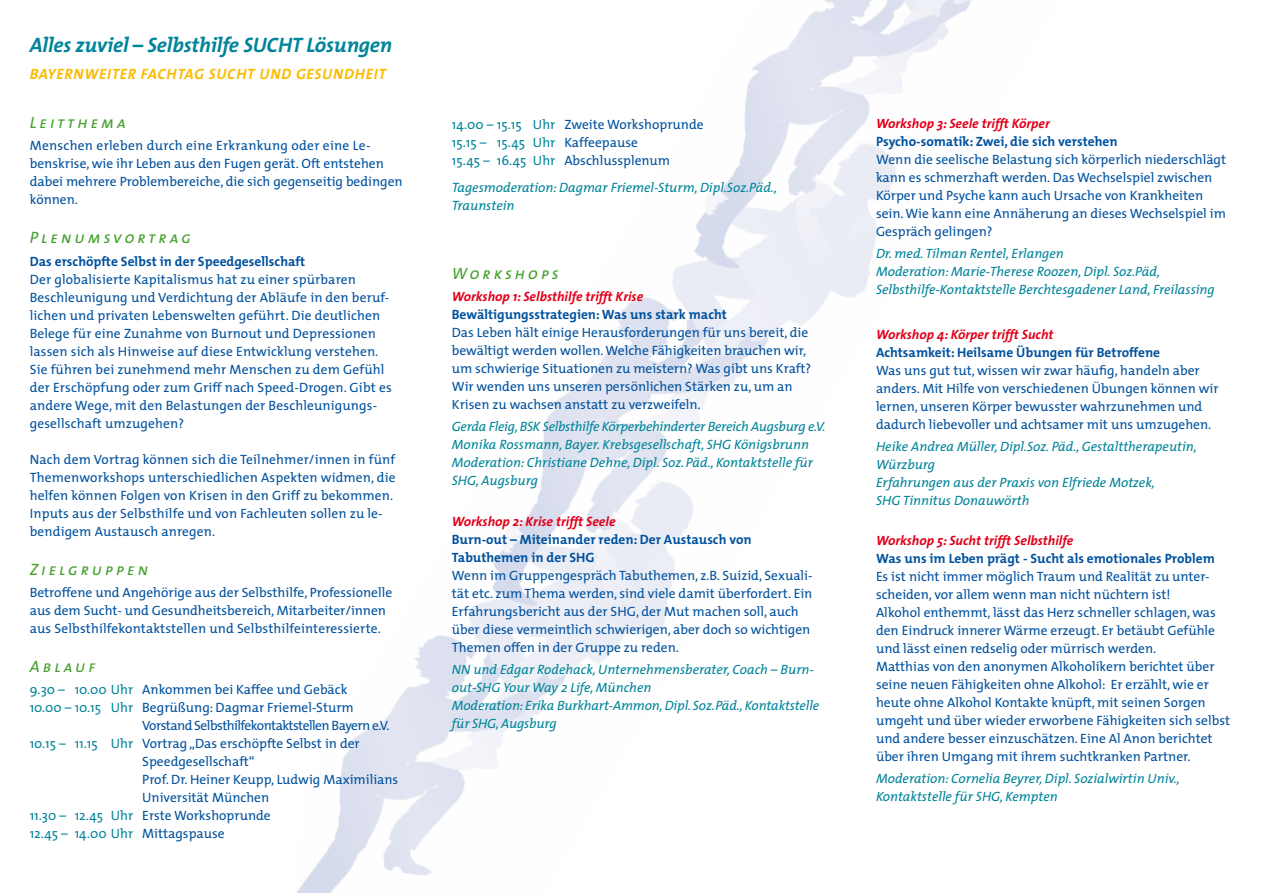
<style>
.page{position:relative;width:1263px;height:893px;background:#fff}
.page>*{position:absolute;margin:0;border:0;box-sizing:border-box;transform-origin:0 0}
.t1{font:italic 700 21px "The Mix";letter-spacing:-.01em;color:#00849a}
.t2{font:italic 16.5px "The Mix Caps";letter-spacing:.18em;color:#44a12b}
.t3{font:italic 700 15px "The Mix";letter-spacing:.05em;color:#fabb00}
.t4{font:13.5px/18px "The Mix";color:#00519e}
.t5{font:italic 13.5px/18px "The Mix";color:#00849a}
.t6{font:700 13.5px/18px "The Mix";color:#00519e}
.t7{font:italic 700 13.5px "The Sans";color:#e2001a}
.t8{font:13.5px "The Mix";letter-spacing:-.04em;color:#00519e}
.t9{font:13.5px "The Mix";color:#00849a}
.s1{color:#00849a}
.s2{color:#00519e}
</style>
<div class="page">
<img style="left:296px;top:0;width:675px;height:893px">
<h1 class="t1" style="left:30px;top:28px;width:364px">Alles zuviel – Selbsthilfe SUCHT Lösungen</h1>
<p class="t3" style="left:30px;top:62px;width:358px">BAYERNWEITER FACHTAG SUCHT UND GESUNDHEIT</p>
<p class="t2" style="left:30px;top:109px;width:98px">Leitthema</p>
<p class="t4" style="left:30px;top:136px;width:374px">Menschen erleben durch eine Erkrankung oder eine Le&shy;benskrise, wie ihr Leben aus den Fugen gerät. Oft entstehen dabei mehrere Problembereiche, die sich gegenseitig bedingen können.</p>
<p class="t2" style="left:30px;top:224px;width:163px">Plenumsvortrag</p>
<p class="t6" style="left:30px;top:252px;width:277px">Das erschöpfte Selbst in der Speedgesellschaft</p>
<p class="t4" style="left:30px;top:270px;width:364px">Der globalisierte Kapitalismus hat zu einer spürbaren Beschleunigung und Verdichtung der Abläufe in den beruf&shy;lichen und privaten Lebenswelten geführt. Die deutlichen Belege für eine Zunahme von Burnout und Depressionen lassen sich als Hinweise auf diese Entwicklung verstehen.<br>Sie führen bei zunehmend mehr Menschen zu dem Gefühl der Erschöpfung oder zum Griff nach Speed-Drogen. Gibt es andere Wege, mit den Belastungen der Beschleunigungs&shy;gesellschaft umzugehen?</p>
<p class="t4" style="left:30px;top:450px;width:367px">Nach dem Vortrag können sich die Teilnehmer/innen in fünf Themenworkshops unterschiedlichen Aspekten widmen, die helfen können Folgen von Krisen in den Griff zu bekommen.<br>Inputs aus der Selbsthilfe und von Fachleuten sollen zu le&shy;bendigem Austausch anregen.</p>
<p class="t2" style="left:30px;top:555px;width:120px">Zielgruppen</p>
<p class="t4" style="left:30px;top:583px;width:364px">Betroffene und Angehörige aus der Selbsthilfe, Professionelle aus dem Sucht- und Gesundheitsbereich, Mitarbeiter/innen aus Selbsthilfekontaktstellen und Selbsthilfeinteressierte.</p>
<p class="t2" style="left:30px;top:653px;width:67px">Ablauf</p>
<p class="t4" style="left:30px;top:680px;width:319px"><span class="s1">9.30 – 10.00 Uhr</span> Ankommen bei Kaffee und Gebäck</p>
<p class="t4" style="left:30px;top:698px;width:326px"><span class="s1">10.00 – 10.15 Uhr</span> Begrüßung: Dagmar Friemel-Sturm</p>
<p class="t8" style="left:142px;top:714px;width:249px">Vorstand Selbsthilfekontaktstellen Bayern e.V.</p>
<p class="t4" style="left:30px;top:734px;width:331px"><span class="s1">10.15 – 11.15 Uhr</span> Vortrag „Das erschöpfte Selbst in der</p>
<p class="t4" style="left:142px;top:752px;width:114px">Speedgesellschaft“</p>
<p class="t4" style="left:142px;top:770px;width:258px">Prof. Dr. Heiner Keupp, Ludwig Maximilians</p>
<p class="t4" style="left:142px;top:788px;width:128px">Universität München</p>
<p class="t4" style="left:30px;top:806px;width:243px"><span class="s1">11.30 – 12.45 Uhr</span> Erste Workshoprunde</p>
<p class="t9" style="left:30px;top:822px;width:196px">12.45 – 14.00 Uhr <span class="s2">Mittagspause</span></p>
<p class="t4" style="left:452px;top:115px;width:253px"><span class="s1">14.00 – 15.15 Uhr</span> Zweite Workshoprunde<br><span class="s1">15.15 – 15.45 Uhr</span> Kaffeepause<br><span class="s1">15.45 – 16.45 Uhr</span> Abschlussplenum</p>
<p class="t5" style="left:452px;top:178px;width:327px">Tagesmoderation: Dagmar Friemel-Sturm, Dipl.Soz.Päd.,<br>Traunstein</p>
<p class="t2" style="left:452px;top:260px;width:108px">Workshops</p>
<p class="t7" style="left:452px;top:285px;width:193px">Workshop 1: Selbsthilfe trifft Krise</p>
<p class="t6" style="left:452px;top:305px;width:277px">Bewältigungsstrategien: Was uns stark macht</p>
<p class="t4" style="left:452px;top:323px;width:361px">Das Leben hält einige Herausforderungen für uns bereit, die bewältigt werden wollen. Welche Fähigkeiten brauchen wir, um schwierige Situationen zu meistern? Was gibt uns Kraft?<br>Wir wenden uns unseren persönlichen Stärken zu, um an Krisen zu wachsen anstatt zu verzweifeln.</p>
<p class="t5" style="left:452px;top:417px;width:375px">Gerda Fleig, BSK Selbsthilfe Körperbehinderter Bereich Augsburg e.V.<br>Monika Rossmann, Bayer. Krebsgesellschaft, SHG Königsbrunn Moderation: Christiane Dehne, Dipl. Soz. Päd., Kontaktstelle für SHG, Augsburg</p>
<p class="t7" style="left:452px;top:510px;width:165px">Workshop 2: Krise trifft Seele</p>
<p class="t6" style="left:452px;top:530px;width:301px">Burn-out – Miteinander reden: Der Austausch von<br>Tabuthemen in der SHG</p>
<p class="t4" style="left:452px;top:566px;width:362px">Wenn im Gruppengespräch Tabuthemen, z.B. Suizid, Sexuali&shy;tät etc. zum Thema werden, sind viele damit überfordert. Ein Erfahrungsbericht aus der SHG, der Mut machen soll, auch über diese vermeintlich schwierigen, aber doch so wichtigen Themen offen in der Gruppe zu reden.</p>
<p class="t5" style="left:452px;top:660px;width:369px">NN und Edgar Rodehack, Unternehmensberater, Coach – Burn&shy;out-SHG Your Way 2 Life, München<br>Moderation: Erika Burkhart-Ammon, Dipl. Soz.Päd., Kontaktstelle für SHG, Augsburg</p>
<p class="t7" style="left:876px;top:112px;width:175px">Workshop 3: Seele trifft Körper</p>
<p class="t6" style="left:876px;top:132px;width:243px">Psycho-somatik: Zwei, die sich verstehen</p>
<p class="t4" style="left:876px;top:150px;width:352px">Wenn die seelische Belastung sich körperlich niederschlägt kann es schmerzhaft werden. Das Wechselspiel zwischen Körper und Psyche kann auch Ursache von Krankheiten sein. Wie kann eine Annäherung an dieses Wechselspiel im Gespräch gelingen?</p>
<p class="t5" style="left:876px;top:244px;width:340px">Dr. med. Tilman Rentel, Erlangen<br>Moderation: Marie-Therese Roozen, Dipl. Soz.Päd,<br>Selbsthilfe-Kontaktstelle Berchtesgadener Land, Freilassing</p>
<p class="t7" style="left:876px;top:323px;width:179px">Workshop 4: Körper trifft Sucht</p>
<p class="t6" style="left:876px;top:343px;width:286px">Achtsamkeit: Heilsame Übungen für Betroffene</p>
<p class="t4" style="left:876px;top:361px;width:344px">Was uns gut tut, wissen wir zwar häufig, handeln aber anders. Mit Hilfe von verschiedenen Übungen können wir lernen, unseren Körper bewusster wahrzunehmen und dadurch liebevoller und achtsamer mit uns umzugehen.</p>
<p class="t5" style="left:876px;top:437px;width:322px">Heike Andrea Müller, Dipl.Soz. Päd., Gestalttherapeutin, Würzburg<br>Erfahrungen aus der Praxis von Elfriede Motzek,<br>SHG Tinnitus Donauwörth</p>
<p class="t7" style="left:876px;top:529px;width:199px">Workshop 5: Sucht trifft Selbsthilfe</p>
<p class="t6" style="left:876px;top:549px;width:340px">Was uns im Leben prägt - Sucht als emotionales Problem</p>
<p class="t4" style="left:876px;top:567px;width:356px">Es ist nicht immer möglich Traum und Realität zu unter&shy;scheiden, vor allem wenn man nicht nüchtern ist!<br>Alkohol enthemmt, lässt das Herz schneller schlagen, was den Eindruck innerer Wärme erzeugt. Er betäubt Gefühle und lässt einen redselig oder mürrisch werden.<br>Matthias von den anonymen Alkoholikern berichtet über seine neuen Fähigkeiten ohne Alkohol: Er erzählt, wie er heute ohne Alkohol Kontakte knüpft, mit seinen Sorgen umgeht und über wieder erworbene Fähigkeiten sich selbst und andere besser einzuschätzen. Eine Al Anon berichtet über ihren Umgang mit ihrem suchtkranken Partner.</p>
<p class="t5" style="left:876px;top:769px;width:305px">Moderation: Cornelia Beyrer, Dipl. Sozialwirtin Univ.,<br>Kontaktstelle für SHG, Kempten</p>
</div>
